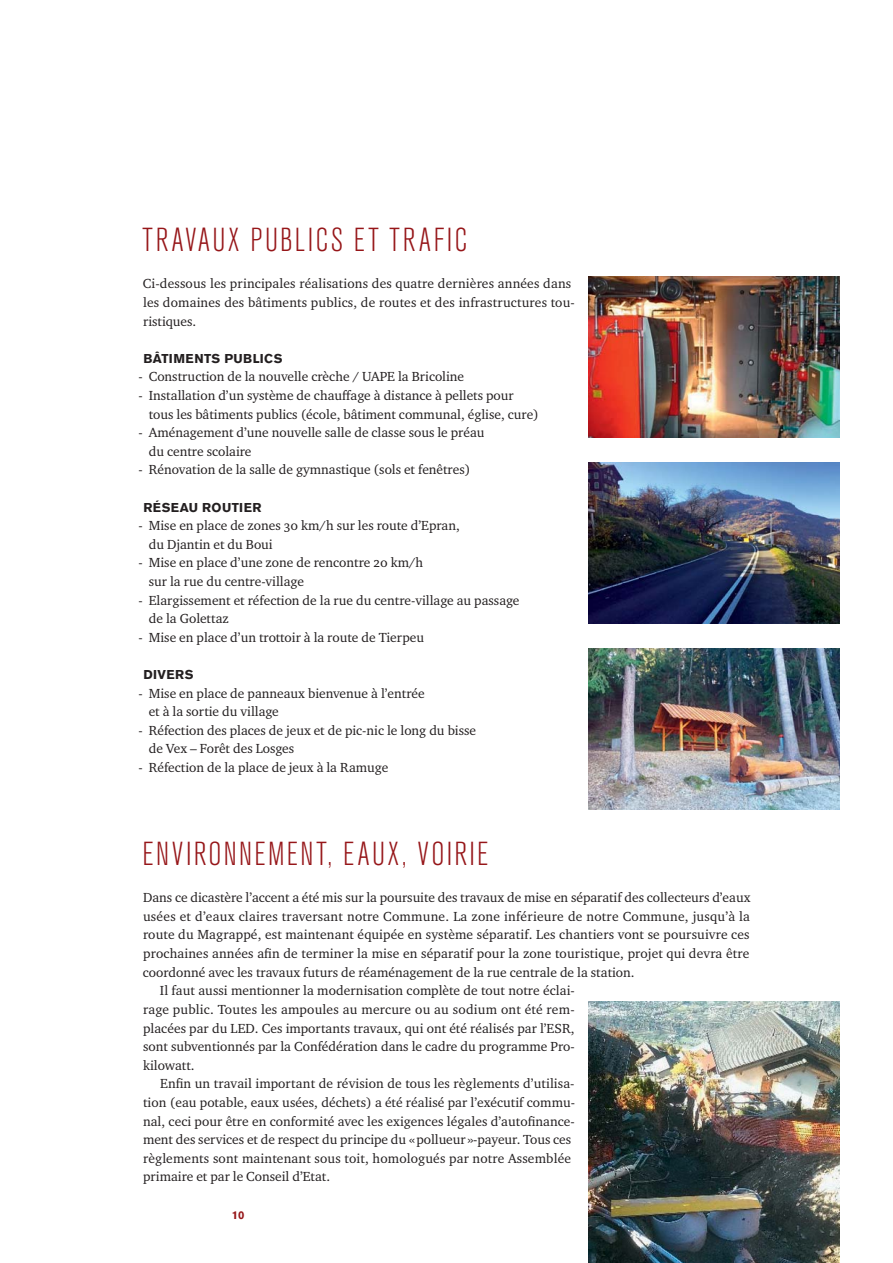
<style>
.page{position:relative;width:893px;height:1263px;background:#fff}
.page>*{position:absolute;margin:0;border:0;box-sizing:border-box;transform-origin:0 0}
.t1{font:300 condensed 33px "Akzidenz Grotesk BQ";letter-spacing:.07em;color:#961619}
.t2{font:13.5px/18.6px "Charter ITC Std";color:#231f20}
.t3{font:13.5px "Charter ITC Std";letter-spacing:.02em;color:#231f20}
.t4{font:700 12.75px "Akzidenz Grotesk BQ";letter-spacing:.035em;color:#231f20}
.t5{font:700 11.25px "Akzidenz Grotesk BQ";color:#961619}
</style>
<div class="page">
<img style="left:589px;top:276px;width:251px;height:161px">
<img style="left:589px;top:462px;width:251px;height:161px">
<img style="left:589px;top:648px;width:251px;height:161px">
<img style="left:589px;top:1002px;width:251px;height:261px">
<h1 class="t1" style="left:142px;top:228px;width:326px">TRAVAUX PUBLICS ET TRAFIC</h1>
<p class="t2" style="left:143px;top:275px;width:434px">Ci-dessous les principales réalisations des quatre dernières années dans les domaines des bâtiments publics, de routes et des infrastructures tou&shy;ristiques.</p>
<p class="t4" style="left:143px;top:353px;width:141px">BÂTIMENTS PUBLICS</p>
<p class="t2" style="left:139px;top:368px;width:327px">- Construction de la nouvelle crèche / UAPE la Bricoline</p>
<p class="t2" style="left:149px;top:387px;width:392px;text-indent:-10px">- Installation d’un système de chauffage à distance à pellets pour tous les bâtiments publics (école, bâtiment communal, église, cure)</p>
<p class="t2" style="left:149px;top:424px;width:337px;text-indent:-10px">- Aménagement d’une nouvelle salle de classe sous le préau du centre scolaire</p>
<p class="t2" style="left:139px;top:461px;width:333px">- Rénovation de la salle de gymnastique (sols et fenêtres)</p>
<p class="t4" style="left:143px;top:502px;width:120px">RÉSEAU ROUTIER</p>
<p class="t2" style="left:149px;top:517px;width:313px;text-indent:-10px">- Mise en place de zones 30 km/h sur les route d’Epran, du Djantin et du Boui</p>
<p class="t2" style="left:149px;top:554px;width:276px;text-indent:-10px">- Mise en place d’une zone de rencontre 20 km/h sur la rue du centre-village</p>
<p class="t2" style="left:149px;top:591px;width:372px;text-indent:-10px">- Elargissement et réfection de la rue du centre-village au passage de la Golettaz</p>
<p class="t2" style="left:139px;top:629px;width:287px">- Mise en place d’un trottoir à la route de Tierpeu</p>
<p class="t4" style="left:143px;top:670px;width:52px">DIVERS</p>
<p class="t2" style="left:149px;top:684px;width:277px;text-indent:-10px">- Mise en place de panneaux bienvenue à l’entrée et à la sortie du village</p>
<p class="t2" style="left:149px;top:722px;width:329px;text-indent:-10px">- Réfection des places de jeux et de pic-nic le long du bisse de Vex – Forêt des Losges</p>
<p class="t2" style="left:139px;top:759px;width:251px">- Réfection de la place de jeux à la Ramuge</p>
<h1 class="t1" style="left:142px;top:842px;width:347px">ENVIRONNEMENT, EAUX, VOIRIE</h1>
<p class="t2" style="left:143px;top:889px;width:609px">Dans ce dicastère l’accent a été mis sur la poursuite des travaux de mise en séparatif des collecteurs d’eaux</p>
<p class="t3" style="left:143px;top:910px;width:608px">usées et d’eaux claires traversant notre Commune. La zone inférieure de notre Commune, jusqu’à la</p>
<p class="t2" style="left:143px;top:926px;width:608px">route du Magrappé, est maintenant équipée en système séparatif. Les chantiers vont se poursuivre ces</p>
<p class="t2" style="left:143px;top:945px;width:608px">prochaines années afin de terminer la mise en séparatif pour la zone touristique, projet qui devra être</p>
<p class="t2" style="left:143px;top:963px;width:493px">coordonné avec les travaux futurs de réaménagement de la rue centrale de la station.</p>
<p class="t2" style="left:160px;top:982px;width:416px">Il faut aussi mentionner la modernisation complète de tout notre éclai-</p>
<p class="t2" style="left:143px;top:1001px;width:433px">rage public. Toutes les ampoules au mercure ou au sodium ont été rem-</p>
<p class="t2" style="left:143px;top:1019px;width:433px">placées par du LED. Ces importants travaux, qui ont été réalisés par l’ESR,</p>
<p class="t2" style="left:143px;top:1038px;width:433px">sont subventionnés par la Confédération dans le cadre du programme Pro-</p>
<p class="t2" style="left:143px;top:1056px;width:53px">kilowatt.</p>
<p class="t2" style="left:160px;top:1075px;width:416px">Enfin un travail important de révision de tous les règlements d’utilisa-</p>
<p class="t2" style="left:143px;top:1094px;width:434px">tion (eau potable, eaux usées, déchets) a été réalisé par l’exécutif commu-</p>
<p class="t2" style="left:143px;top:1112px;width:433px">nal, ceci pour être en conformité avec les exigences légales d’autofinance-</p>
<p class="t2" style="left:143px;top:1131px;width:430px">ment des services et de respect du principe du « pollueur »-payeur. Tous ces</p>
<p class="t2" style="left:143px;top:1149px;width:430px">règlements sont maintenant sous toit, homologués par notre Assemblée</p>
<p class="t2" style="left:143px;top:1168px;width:189px">primaire et par le Conseil d’Etat.</p>
<p class="t5" style="left:232px;top:1210px;width:14px">10</p>
</div>
